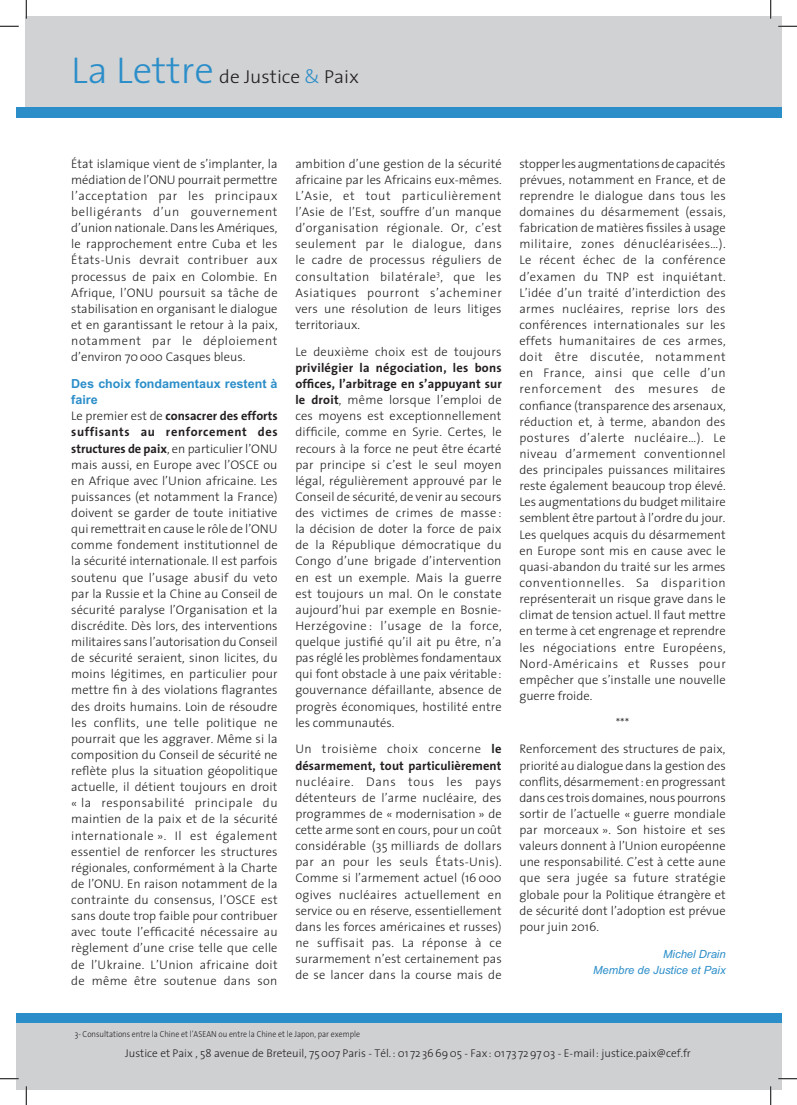
<style>
.page{position:relative;width:797px;height:1105px;background:#fff}
.page>*{position:absolute;margin:0;border:0;box-sizing:border-box;transform-origin:0 0}
.t1{font:300 18.75px "The Sans";color:#231f20}
.t2{font:300 12.5px/16.1px "The Sans";letter-spacing:.01em;color:#231f20;text-align:justify}
.t3{font:700 12.5px/16.1px "The Sans";letter-spacing:.01em;color:#231f20}
.t4{font:700 12.5px/16.1px "Arial";color:#2c8ec9}
.t5{font:300 11.25px "The Sans";color:#231f20}
.t6{font:italic 11.25px/16.1px "Arial";color:#2c8ec9;text-align:right}
.t7{font:300 8.75px "The Sans";color:#231f20;scale:.9 1}
.s1{font-size:37.5px;color:#2c8ec9}
.s2{color:#2c8ec9}
.s3{font-weight:700}
.s4{font-weight:300}
</style>
<div class="page">
<div style="left:16px;top:1022px;width:765px;height:67px;background:#cfd0d2"></div>
<div style="left:16px;top:1013px;width:765px;height:9px;background:#2c8ec9"></div>
<div style="left:25px;top:16px;width:756px;height:96px;background:#d1d2d4"></div>
<div style="left:16px;top:107px;width:765px;height:11px;background:#2c8ec9"></div>
<svg style="left:0;top:25px;width:19px;height:2px"></svg>
<svg style="left:778px;top:25px;width:19px;height:2px"></svg>
<svg style="left:0;top:1078px;width:19px;height:1px"></svg>
<svg style="left:778px;top:1078px;width:19px;height:1px"></svg>
<svg style="left:25px;top:0;width:2px;height:19px"></svg>
<svg style="left:25px;top:1086px;width:2px;height:19px"></svg>
<svg style="left:770px;top:0;width:1px;height:19px"></svg>
<svg style="left:770px;top:1086px;width:1px;height:19px"></svg>
<h1 class="t1" style="left:71px;top:61px;width:289px"><span class="s1">La Lettre</span> de Justice <span class="s2">&amp;</span> Paix</h1>
<p class="t2" style="left:71px;top:155px;width:208px">État islamique vient de s’implanter, la médiation de l’ONU pourrait permettre l’acceptation par les principaux belligérants d’un gouvernement d’union nationale. Dans les Amériques, le rapprochement entre Cuba et les États-Unis devrait contribuer aux processus de paix en Colombie. En Afrique, l’ONU poursuit sa tâche de stabilisation en organisant le dialogue et en garantissant le retour à la paix, notamment par le déploiement d’environ 70000 Casques bleus.</p>
<p class="t4" style="left:71px;top:375px;width:208px">Des choix fondamentaux restent à faire</p>
<p class="t2" style="left:71px;top:408px;width:208px">Le premier est de <span class="s3">consacrer des efforts suffisants au renforcement des structures de paix</span>, en particulier l’ONU mais aussi, en Europe avec l’OSCE ou en Afrique avec l’Union africaine. Les puissances (et notamment la France) doivent se garder de toute initiative qui remettrait en cause le rôle de l’ONU comme fondement institutionnel de la sécurité internationale. Il est parfois soutenu que l’usage abusif du veto par la Russie et la Chine au Conseil de sécurité paralyse l’Organisation et la discrédite. Dès lors, des interventions militaires sans l’autorisation du Conseil de sécurité seraient, sinon licites, du moins légitimes, en particulier pour mettre fin à des violations flagrantes des droits humains. Loin de résoudre les conflits, une telle politique ne pourrait que les aggraver. Même si la composition du Conseil de sécurité ne reflète plus la situation géopolitique actuelle, il détient toujours en droit « la responsabilité principale du maintien de la paix et de la sécurité internationale ». Il est également essentiel de renforcer les structures régionales, conformément à la Charte de l’ONU. En raison notamment de la contrainte du consensus, l’OSCE est sans doute trop faible pour contribuer avec toute l’efficacité nécessaire au règlement d’une crise telle que celle de l’Ukraine. L’Union africaine doit de même être soutenue dans son</p>
<p class="t2" style="left:295px;top:155px;width:208px">ambition d’une gestion de la sécurité africaine par les Africains eux-mêmes.<br>L’Asie, et tout particulièrement l’Asie de l’Est, souffre d’un manque d’organisation régionale. Or, c’est seulement par le dialogue, dans le cadre de processus réguliers de consultation bilatérale<sup>3</sup>, que les Asiatiques pourront s’acheminer vers une résolution de leurs litiges territoriaux.</p>
<p class="t2" style="left:295px;top:343px;width:208px">Le deuxième choix est de toujours</p>
<p class="t2" style="left:295px;top:359px;width:208px"><span class="s3">privilégier la négociation, les bons offices, l’arbitrage en s’appuyant sur le droit</span>, même lorsque l’emploi de ces moyens est exceptionnellement difficile, comme en Syrie. Certes, le recours à la force ne peut être écarté par principe si c’est le seul moyen légal, régulièrement approuvé par le Conseil de sécurité, de venir au secours des victimes de crimes de masse : la décision de doter la force de paix de la République démocratique du Congo d’une brigade d’intervention en est un exemple. Mais la guerre est toujours un mal. On le constate aujourd’hui par exemple en Bosnie-Herzégovine : l’usage de la force, quelque justifié qu’il ait pu être, n’a pas réglé les problèmes fondamentaux qui font obstacle à une paix véritable: gouvernance défaillante, absence de progrès économiques, hostilité entre les communautés.</p>
<p class="t3" style="left:295px;top:741px;width:208px"><span class="s4">Un troisième choix concerne</span> le désarmement, tout particulièrement</p>
<p class="t2" style="left:295px;top:773px;width:208px">nucléaire. Dans tous les pays détenteurs de l’arme nucléaire, des programmes de « modernisation » de cette arme sont en cours, pour un coût considérable (35 milliards de dollars par an pour les seuls États-Unis).<br>Comme si l’armement actuel (16000 ogives nucléaires actuellement en service ou en réserve, essentiellement dans les forces américaines et russes) ne suffisait pas. La réponse à ce surarmement n’est certainement pas de se lancer dans la course mais de</p>
<p class="t2" style="left:519px;top:155px;width:208px">stopper les augmentations de capacités prévues, notamment en France, et de reprendre le dialogue dans tous les domaines du désarmement (essais, fabrication de matières fissiles à usage militaire, zones dénucléarisées…).<br>Le récent échec de la conférence d’examen du TNP est inquiétant.<br>L’idée d’un traité d’interdiction des armes nucléaires, reprise lors des conférences internationales sur les effets humanitaires de ces armes, doit être discutée, notamment en France, ainsi que celle d’un renforcement des mesures de confiance (transparence des arsenaux, réduction et, à terme, abandon des postures d’alerte nucléaire…). Le niveau d’armement conventionnel des principales puissances militaires reste également beaucoup trop élevé.<br>Les augmentations du budget militaire semblent être partout à l’ordre du jour.<br>Les quelques acquis du désarmement en Europe sont mis en cause avec le quasi-abandon du traité sur les armes conventionnelles. Sa disparition représenterait un risque grave dans le climat de tension actuel. Il faut mettre en terme à cet engrenage et reprendre les négociations entre Européens, Nord-Américains et Russes pour empêcher que s’installe une nouvelle guerre froide.</p>
<p class="t2" style="left:519px;top:709px;width:208px;line-height:26.8px;text-align:center">***<br>Renforcement des structures de paix,</p>
<p class="t2" style="left:519px;top:757px;width:208px">priorité au dialogue dans la gestion des conflits, désarmement: en progressant dans ces trois domaines, nous pourrons sortir de l’actuelle « guerre mondiale par morceaux ». Son histoire et ses valeurs donnent à l’Union européenne une responsabilité. C’est à cette aune que sera jugée sa future stratégie globale pour la Politique étrangère et de sécurité dont l’adoption est prévue pour juin 2016.</p>
<p class="t6" style="left:593px;top:945px;width:134px">Michel Drain<br>Membre de Justice et Paix</p>
<p class="t7" style="left:75px;top:1027px;width:318px">3- Consultations entre la Chine et l’ASEAN ou entre la Chine et le Japon, par exemple</p>
<p class="t5" style="left:125px;top:1044px;width:567px">Justice et Paix , 58 avenue de Breteuil, 75007 Paris - Tél. : 01 72 366905 - Fax: 01 73 729703 - E-mail: justice.paix@cef.fr</p>
</div>
